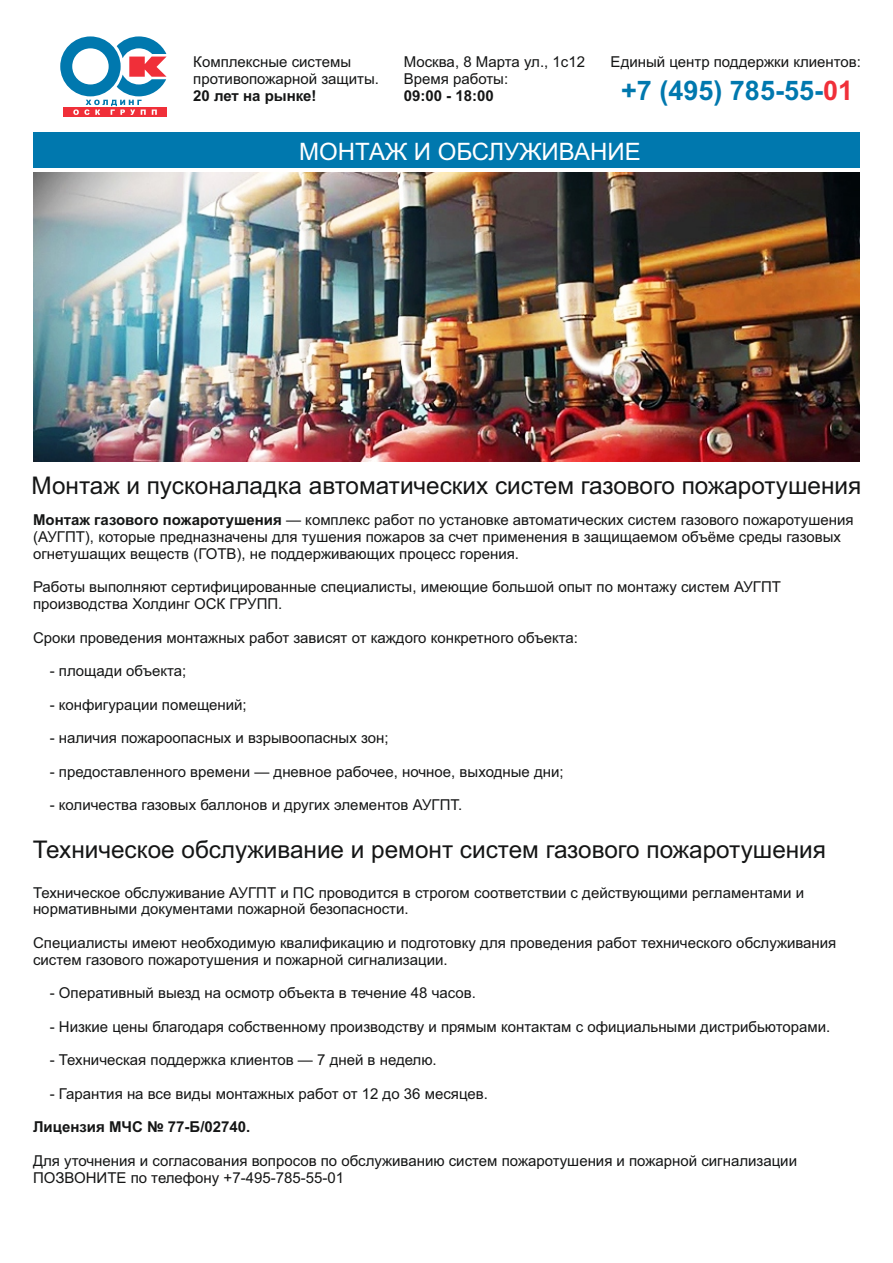
<style>
.page{position:relative;width:893px;height:1263px;background:#fff}
.page>*{position:absolute;margin:0;border:0;box-sizing:border-box;transform-origin:0 0}
.t1{font:700 27px "Arial";color:#0078ae}
.t2{font:24.3px "Arial";color:#151616}
.t3{font:24px "Arial";color:#fff}
.t4{font:15px/16.8px "Arial";color:#151616}
.t5{font:700 15px "Arial";color:#151616}
.s1{color:#f02f39}
.s2{font-weight:700}
</style>
<div class="page">
<div style="left:33px;top:132px;width:827px;height:35px;background:#0078ae"></div>
<div style="left:63px;top:107px;width:103px;height:10px;background:#f02f39"></div>
<svg style="left:60px;top:36px;width:107px;height:79px"></svg>
<img style="left:34px;top:172px;width:826px;height:289px">
<p class="t4" style="left:193px;top:55px;width:187px">Комплексные системы противопожарной защиты.</p>
<p class="t5" style="left:193px;top:90px;width:125px">20 лет на рынке!</p>
<p class="t4" style="left:404px;top:55px;width:183px">Москва, 8 Марта ул., 1с12<br>Время работы:</p>
<p class="t5" style="left:404px;top:90px;width:92px">09:00 - 18:00</p>
<p class="t4" style="left:611px;top:55px;width:252px">Единый центр поддержки клиентов:</p>
<h1 class="t1" style="left:621px;top:81px;width:233px">+7 (495) 785-55-<span class="s1">01</span></h1>
<h3 class="t3" style="left:299px;top:142px;width:343px">МОНТАЖ И ОБСЛУЖИВАНИЕ</h3>
<h2 class="t2" style="left:32px;top:476px;width:831px">Монтаж и пусконаладка автоматических систем газового пожаротушения</h2>
<p class="t4" style="left:33px;top:513px;width:822px"><span class="s2">Монтаж газового пожаротушения</span> — комплекс работ по установке автоматических систем газового пожаротушения (АУГПТ), которые предназначены для тушения пожаров за счет применения в защищаемом объёме среды газовых огнетушащих веществ (ГОТВ), не поддерживающих процесс горения.</p>
<p class="t4" style="left:33px;top:580px;width:749px">Работы выполняют сертифицированные специалисты, имеющие большой опыт по монтажу систем АУГПТ производства Холдинг ОСК ГРУПП.</p>
<p class="t4" style="left:33px;top:630px;width:547px">Сроки проведения монтажных работ зависят от каждого конкретного объекта:</p>
<p class="t4" style="left:50px;top:664px;width:138px">- площади объекта;</p>
<p class="t4" style="left:50px;top:697px;width:199px">- конфигурации помещений;</p>
<p class="t4" style="left:50px;top:731px;width:340px">- наличия пожароопасных и взрывоопасных зон;</p>
<p class="t4" style="left:50px;top:764px;width:515px">- предоставленного времени — дневное рабочее, ночное, выходные дни;</p>
<p class="t4" style="left:50px;top:798px;width:414px">- количества газовых баллонов и других элементов АУГПТ.</p>
<h2 class="t2" style="left:33px;top:840px;width:795px">Техническое обслуживание и ремонт систем газового пожаротушения</h2>
<p class="t4" style="left:33px;top:885px;width:773px">Техническое обслуживание АУГПТ и ПС проводится в строгом соответствии с действующими регламентами и нормативными документами пожарной безопасности.</p>
<p class="t4" style="left:33px;top:936px;width:805px">Специалисты имеют необходимую квалификацию и подготовку для проведения работ технического обслуживания систем газового пожаротушения и пожарной сигнализации.</p>
<p class="t4" style="left:50px;top:986px;width:428px">- Оперативный выезд на осмотр объекта в течение 48 часов.</p>
<p class="t4" style="left:50px;top:1019px;width:782px">- Низкие цены благодаря собственному производству и прямым контактам с официальными дистрибьюторами.</p>
<p class="t4" style="left:50px;top:1053px;width:389px">- Техническая поддержка клиентов — 7 дней в неделю.</p>
<p class="t4" style="left:50px;top:1086px;width:440px">- Гарантия на все виды монтажных работ от 12 до 36 месяцев.</p>
<p class="t5" style="left:33px;top:1121px;width:219px">Лицензия МЧС № 77-Б/02740.</p>
<p class="t4" style="left:33px;top:1153px;width:766px">Для уточнения и согласования вопросов по обслуживанию систем пожаротушения и пожарной сигнализации<br>ПОЗВОНИТЕ по телефону +7-495-785-55-01</p>
</div>
